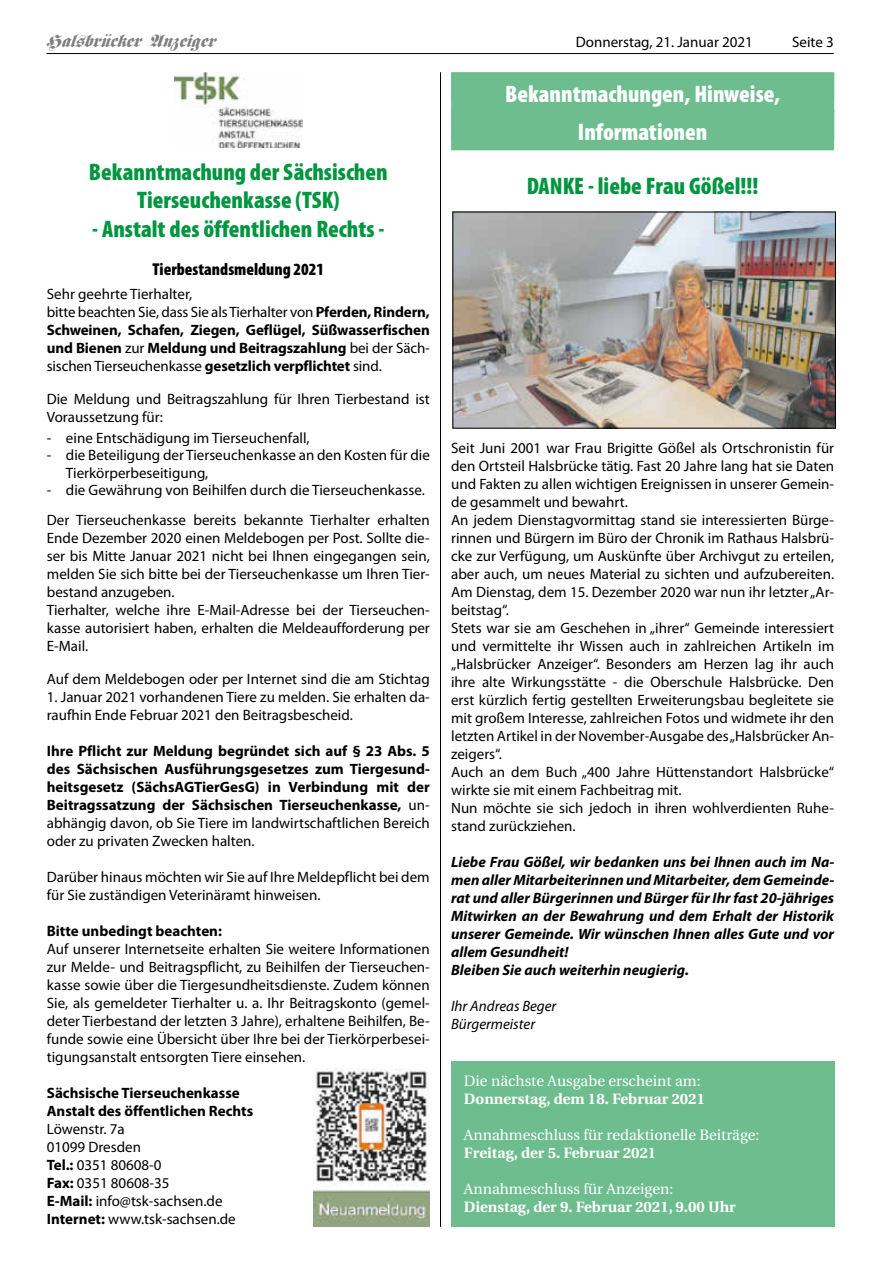
<style>
.page{position:relative;width:881px;height:1263px;background:#fff}
.page>*{position:absolute;margin:0;border:0;box-sizing:border-box;transform-origin:0 0}
.t1{font:900 condensed 24px/28.8px "Myriad Pro";color:#00963f;text-align:center}
.t2{font:900 condensed 24px/37.3px "Myriad Pro";color:#fff;text-align:center}
.t3{font:18px "TT3 A15 OI00";letter-spacing:-.005em;color:#7f7f7f}
.t4{font:900 condensed 17.25px "Myriad Pro";color:#000}
.t5{font:15px/18px "Myriad Pro Regular 3";color:#000}
.t6{font:700 15px/18px "Myriad Pro";color:#000}
.t7{font:italic 700 15px/18px "Myriad Pro";color:#000}
.t8{font:15px "Utopia";color:#fff}
.t9{font:700 15px "Utopia";color:#fff}
.t10{font:italic 15px/18px "Myriad Pro";color:#000}
.s1{font-family:"Myriad Pro";font-weight:700}
.s2{font-family:"Myriad Pro Regular 3";font-weight:400}
</style>
<div class="page">
<hr style="left:440px;top:72px;width:1px;height:1155px;background:#000">
<hr style="left:46px;top:53px;width:787px;height:1px;background:#000">
<div style="left:451px;top:72px;width:382px;height:30px;background:#83c69e"></div>
<div style="left:451px;top:73px;width:382px;height:40px;background:#6dbd8e"></div>
<div style="left:451px;top:110px;width:382px;height:40px;background:#6dbd8e"></div>
<img style="left:454px;top:214px;width:379px;height:212px">
<img style="left:174px;top:72px;width:128px;height:75px">
<img style="left:313px;top:1069px;width:116px;height:158px">
<div style="left:451px;top:1062px;width:382px;height:165px;background:#6dbd8e"></div>
<p class="t3" style="left:46px;top:35px;width:170px">Halsbrücker Anzeiger</p>
<p class="t5" style="left:575px;top:33px;width:179px">Donnerstag, 21. Januar 2021</p>
<p class="t5" style="left:791px;top:33px;width:43px">Seite 3</p>
<h1 class="t1" style="left:89px;top:156px;width:300px">Bekanntmachung der Sächsischen<br>Tierseuchenkasse (TSK)</h1>
<h1 class="t1" style="left:92px;top:214px;width:293px">- Anstalt des öffentlichen Rechts -</h1>
<p class="t4" style="left:152px;top:258px;width:173px">Tierbestandsmeldung 2021</p>
<p class="t5" style="left:47px;top:285px;width:384px">Sehr geehrte Tierhalter,<br>bitte beachten Sie, dass Sie als Tierhalter von <span class="s1">Pferden, Rindern,</span></p>
<p class="t6" style="left:47px;top:321px;width:384px">Schweinen, Schafen, Ziegen, Geflügel, Süßwasserfischen und Bienen <span class="s2">zur</span> Meldung und Beitragszahlung <span class="s2">bei der Säch-</span></p>
<p class="t5" style="left:47px;top:357px;width:336px">sischen Tierseuchenkasse <span class="s1">gesetzlich verpflichtet</span> sind.</p>
<p class="t5" style="left:47px;top:390px;width:384px">Die Meldung und Beitragszahlung für Ihren Tierbestand ist<br>Voraussetzung für:</p>
<p class="t5" style="left:47px;top:428px;width:264px">- eine Entschädigung im Tierseuchenfall,</p>
<p class="t5" style="left:66px;top:445px;width:365px;text-indent:-19px">- die Beteiligung der Tierseuchenkasse an den Kosten für die<br>Tierkörperbeseitigung,</p>
<p class="t5" style="left:47px;top:475px;width:384px;line-height:30px">- die Gewährung von Beihilfen durch die Tierseuchenkasse.<br>Der Tierseuchenkasse bereits bekannte Tierhalter erhalten</p>
<p class="t5" style="left:47px;top:529px;width:384px">Ende Dezember 2020 einen Meldebogen per Post. Sollte die&shy;ser bis Mitte Januar 2021 nicht bei Ihnen eingegangen sein, melden Sie sich bitte bei der Tierseuchenkasse um Ihren Tier&shy;bestand anzugeben.<br>Tierhalter, welche ihre E-Mail-Adresse bei der Tierseuchen&shy;kasse autorisiert haben, erhalten die Meldeaufforderung per E-Mail.</p>
<p class="t5" style="left:47px;top:670px;width:384px">Auf dem Meldebogen oder per Internet sind die am Stichtag</p>
<p class="t5" style="left:47px;top:688px;width:384px">1. Januar 2021 vorhandenen Tiere zu melden. Sie erhalten da&shy;raufhin Ende Februar 2021 den Beitragsbescheid.</p>
<p class="t6" style="left:47px;top:741px;width:384px;text-align:justify">Ihre Pflicht zur Meldung begründet sich auf § 23 Abs. 5 des Sächsischen Ausführungsgesetzes zum Tiergesund&shy;heitsgesetz (SächsAGTierGesG) in Verbindung mit der Beitragssatzung der Sächsischen Tierseuchenkasse, <span class="s2">un-</span></p>
<p class="t5" style="left:47px;top:814px;width:384px">abhängig davon, ob Sie Tiere im landwirtschaftlichen Bereich oder zu privaten Zwecken halten.</p>
<p class="t5" style="left:47px;top:868px;width:384px">Darüber hinaus möchten wir Sie auf Ihre Meldepflicht bei dem für Sie zuständigen Veterinäramt hinweisen.</p>
<p class="t6" style="left:47px;top:921px;width:177px">Bitte unbedingt beachten:</p>
<p class="t5" style="left:47px;top:940px;width:384px;text-align:justify">Auf unserer Internetseite erhalten Sie weitere Informationen zur Melde- und Beitragspflicht, zu Beihilfen der Tierseuchen&shy;kasse sowie über die Tiergesundheitsdienste. Zudem können Sie, als gemeldeter Tierhalter u. a. Ihr Beitragskonto (gemel&shy;deter Tierbestand der letzten 3 Jahre), erhaltene Beihilfen, Be&shy;funde sowie eine Übersicht über Ihre bei der Tierkörperbesei&shy;tigungsanstalt entsorgten Tiere einsehen.</p>
<p class="t6" style="left:47px;top:1083px;width:208px">Sächsische Tierseuchenkasse<br>Anstalt des öffentlichen Rechts</p>
<p class="t5" style="left:47px;top:1120px;width:190px">Löwenstr. 7a<br>01099 Dresden<br><span class="s1">Tel.:</span> 0351 80608-0<br><span class="s1">Fax:</span> 0351 80608-35<br><span class="s1">E-Mail:</span> info@tsk-sachsen.de<br><span class="s1">Internet:</span> www.tsk-sachsen.de</p>
<h1 class="t2" style="left:505px;top:75px;width:276px">Bekanntmachungen, Hinweise,<br>Informationen</h1>
<h1 class="t1" style="left:526px;top:171px;width:233px">DANKE - liebe Frau Gößel!!!</h1>
<p class="t5" style="left:451px;top:438px;width:384px">Seit Juni 2001 war Frau Brigitte Gößel als Ortschronistin für den Ortsteil Halsbrücke tätig. Fast 20 Jahre lang hat sie Daten und Fakten zu allen wichtigen Ereignissen in unserer Gemein&shy;de gesammelt und bewahrt.<br>An jedem Dienstagvormittag stand sie interessierten Bürge&shy;rinnen und Bürgern im Büro der Chronik im Rathaus Halsbrü&shy;cke zur Verfügung, um Auskünfte über Archivgut zu erteilen, aber auch, um neues Material zu sichten und aufzubereiten.<br>Am Dienstag, dem 15. Dezember 2020 war nun ihr letzter „Ar&shy;beitstag“.<br>Stets war sie am Geschehen in „ihrer“ Gemeinde interessiert und vermittelte ihr Wissen auch in zahlreichen Artikeln im „Halsbrücker Anzeiger“. Besonders am Herzen lag ihr auch ihre alte Wirkungsstätte - die Oberschule Halsbrücke. Den erst kürzlich fertig gestellten Erweiterungsbau begleitete sie mit großem Interesse, zahlreichen Fotos und widmete ihr den letzten Artikel in der November-Ausgabe des „Halsbrücker An&shy;zeigers“.<br>Auch an dem Buch „400 Jahre Hüttenstandort Halsbrücke“ wirkte sie mit einem Fachbeitrag mit.<br>Nun möchte sie sich jedoch in ihren wohlverdienten Ruhe&shy;stand zurückziehen.</p>
<p class="t7" style="left:451px;top:852px;width:384px">Liebe Frau Gößel, wir bedanken uns bei Ihnen auch im Na&shy;men aller Mitarbeiterinnen und Mitarbeiter, dem Gemeinde&shy;rat und aller Bürgerinnen und Bürger für Ihr fast 20-jähriges Mitwirken an der Bewahrung und dem Erhalt der Historik unserer Gemeinde. Wir wünschen Ihnen alles Gute und vor allem Gesundheit!<br>Bleiben Sie auch weiterhin neugierig.</p>
<p class="t10" style="left:451px;top:996px;width:107px">Ihr Andreas Beger<br>Bürgermeister</p>
<p class="t8" style="left:463px;top:1072px;width:238px">Die nächste Ausgabe erscheint am:</p>
<p class="t9" style="left:463px;top:1090px;width:242px">Donnerstag, dem 18. Februar 2021</p>
<p class="t8" style="left:463px;top:1126px;width:297px">Annahmeschluss für redaktionelle Beiträge:</p>
<p class="t9" style="left:463px;top:1144px;width:194px">Freitag, der 5. Februar 2021</p>
<p class="t8" style="left:463px;top:1180px;width:211px">Annahmeschluss für Anzeigen:</p>
<p class="t9" style="left:463px;top:1198px;width:273px">Dienstag, der 9. Februar 2021, 9.00 Uhr</p>
</div>
